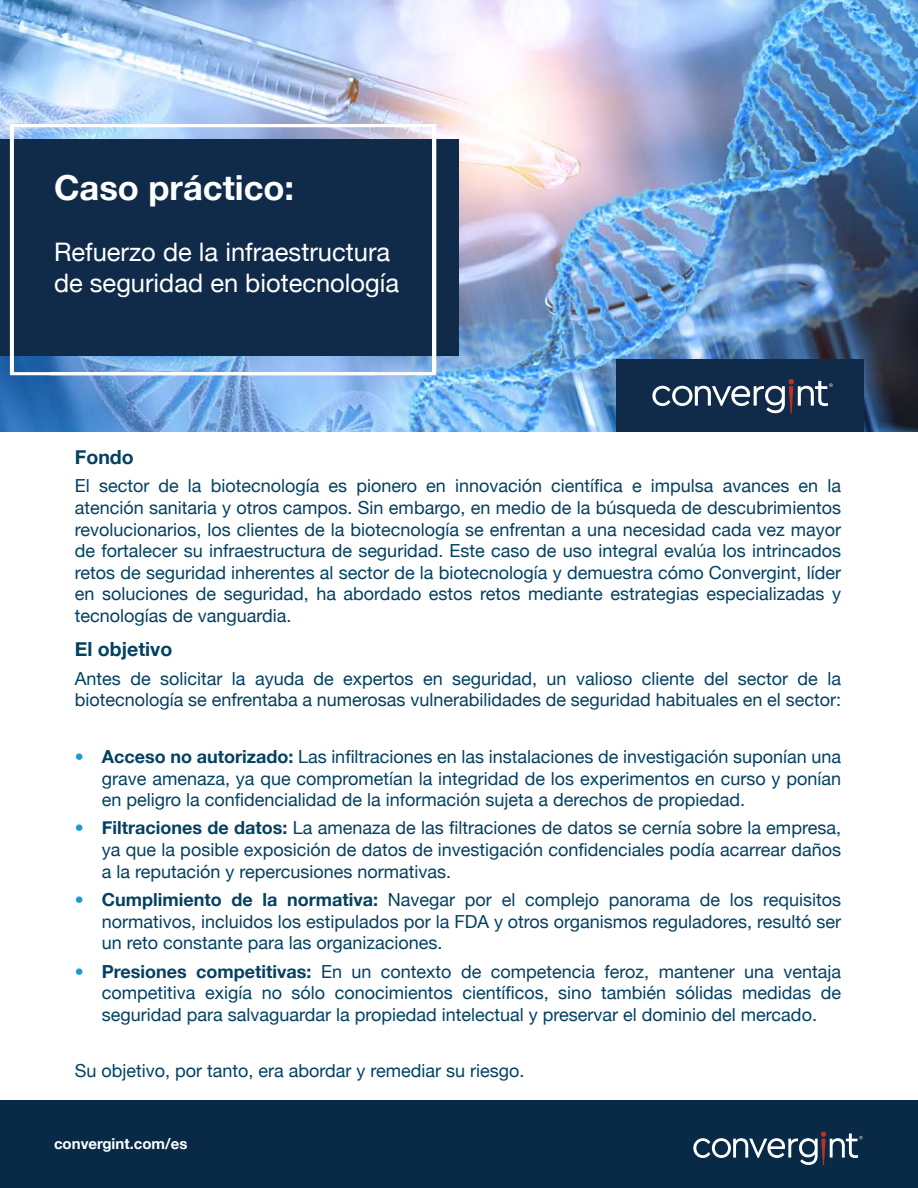
<style>
.page{position:relative;width:918px;height:1188px;background:#fff}
.page>*{position:absolute;margin:0;border:0;box-sizing:border-box;transform-origin:0 0}
.t1{font:700 34.5px "Helvetica Neue";color:#fff}
.t2{font:25.5px/30.6px "Helvetica Neue";color:#fff}
.t3{font:700 19.5px "Helvetica Neue";color:#034162}
.t4{font:18px/21.6px "Helvetica Neue";color:#034162;text-align:justify}
.t5{font:700 15px "Helvetica Neue";color:#fff}
.s1{font-weight:700;color:#1a98d6}
.s2{font-weight:700}
</style>
<div class="page">
<img style="left:0;top:0;width:918px;height:432px">
<div style="left:0;top:1101px;width:918px;height:87px;background:#082a46"></div>
<svg style="left:693px;top:1132px;width:170px;height:33px"></svg>
<div style="left:617px;top:360px;width:247px;height:72px;background:#102b49"></div>
<svg style="left:652px;top:379px;width:181px;height:34px"></svg>
<div style="left:0;top:139px;width:459px;height:217px;background:#102b49"></div>
<svg style="left:10px;top:124px;width:40px;height:251px"></svg>
<svg style="left:50px;top:124px;width:386px;height:251px"></svg>
<p class="t1" style="left:54px;top:166px;width:242px">Caso práctico:</p>
<p class="t2" style="left:54px;top:236px;width:347px">Refuerzo de la infraestructura de seguridad en biotecnología</p>
<p class="t3" style="left:75px;top:445px;width:60px">Fondo</p>
<p class="t4" style="left:75px;top:475px;width:768px">El sector de la biotecnología es pionero en innovación científica e impulsa avances en la atención sanitaria y otros campos. Sin embargo, en medio de la búsqueda de descubrimientos revolucionarios, los clientes de la biotecnología se enfrentan a una necesidad cada vez mayor de fortalecer su infraestructura de seguridad. Este caso de uso integral evalúa los intrincados retos de seguridad inherentes al sector de la biotecnología y demuestra cómo Convergint, líder en soluciones de seguridad, ha abordado estos retos mediante estrategias especializadas y tecnologías de vanguardia.</p>
<p class="t3" style="left:75px;top:637px;width:99px">El objetivo</p>
<p class="t4" style="left:75px;top:667px;width:768px">Antes de solicitar la ayuda de expertos en seguridad, un valioso cliente del sector de la biotecnología se enfrentaba a numerosas vulnerabilidades de seguridad habituales en el sector:</p>
<p class="t4" style="left:102px;top:745px;width:741px;text-indent:-27px"><span class="s1">•</span> <span class="s2">Acceso no autorizado:</span> Las infiltraciones en las instalaciones de investigación suponían una grave amenaza, ya que comprometían la integridad de los experimentos en curso y ponían en peligro la confidencialidad de la información sujeta a derechos de propiedad.</p>
<p class="t4" style="left:102px;top:817px;width:741px;text-indent:-27px"><span class="s1">•</span> <span class="s2">Filtraciones de datos:</span> La amenaza de las filtraciones de datos se cernía sobre la empresa, ya que la posible exposición de datos de investigación confidenciales podía acarrear daños a la reputación y repercusiones normativas.</p>
<p class="t4" style="left:102px;top:889px;width:741px;text-indent:-27px"><span class="s1">•</span> <span class="s2">Cumplimiento de la normativa:</span> Navegar por el complejo panorama de los requisitos normativos, incluidos los estipulados por la FDA y otros organismos reguladores, resultó ser un reto constante para las organizaciones.</p>
<p class="t4" style="left:102px;top:960px;width:741px;text-indent:-27px"><span class="s1">•</span> <span class="s2">Presiones competitivas:</span> En un contexto de competencia feroz, mantener una ventaja competitiva exigía no sólo conocimientos científicos, sino también sólidas medidas de seguridad para salvaguardar la propiedad intelectual y preservar el dominio del mercado.</p>
<p class="t4" style="left:75px;top:1060px;width:451px">Su objetivo, por tanto, era abordar y remediar su riesgo.</p>
<p class="t5" style="left:54px;top:1134px;width:135px">convergint.com/es</p>
</div>
